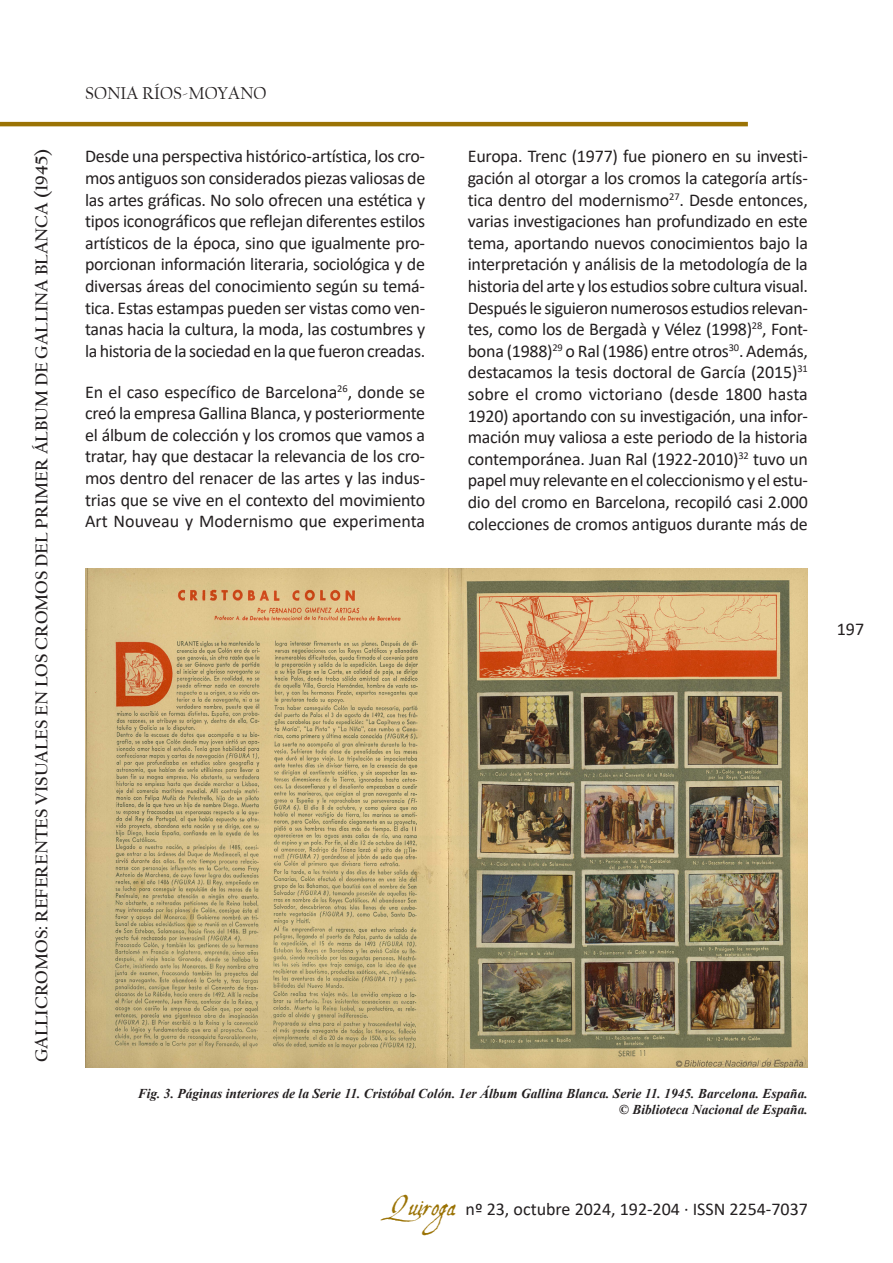
<style>
.page{position:relative;width:893px;height:1263px;background:#fff}
.page>*{position:absolute;margin:0;border:0;box-sizing:border-box;transform-origin:0 0}
.t1{font:18px/21.6px "Calibri";letter-spacing:-.015em;color:#231f20;text-align:justify}
.t2{font:700 18px "Californian FB";color:#231f20}
.t3{font:18px "Californian FB";color:#231f20}
.t4{font:italic 700 13.5px/16.2px "Times New Roman";color:#231f20;text-align:right}
.s1{font-family:"Aquiline";font-size:27px;color:#9b7305}
</style>
<div class="page">
<hr style="left:0;top:122px;width:748px;height:4px;background:#9b7305">
<img style="left:85px;top:568px;width:723px;height:500px">
<p class="t2" style="left:31px;top:1062px;width:915px;rotate:-90deg">Gallicromos: Referentes Visuales En Los Cromos Del Primer Álbum De Gallina Blanca (1945)</p>
<p class="t3" style="left:85px;top:83px;width:179px">SONIA RÍO S-MOYANO</p>
<p class="t1" style="left:85px;top:145px;width:342px">Desde una perspectiva histórico-artística, los cro&shy;mos antiguos son considerados piezas valiosas de las artes gráficas. No solo ofrecen una estética y tipos iconográficos que reflejan diferentes estilos artísticos de la época, sino que igualmente pro&shy;porcionan información literaria, sociológica y de diversas áreas del conocimiento según su temá&shy;tica. Estas estampas pueden ser vistas como ven&shy;tanas hacia la cultura, la moda, las costumbres y la historia de la sociedad en la que fueron creadas.</p>
<p class="t1" style="left:85px;top:380px;width:342px">En el caso específico de Barcelona<sup>26</sup>, donde se creó la empresa Gallina Blanca, y posteriormente el álbum de colección y los cromos que vamos a tratar, hay que destacar la relevancia de los cro&shy;mos dentro del renacer de las artes y las indus&shy;trias que se vive en el contexto del movimiento Art Nouveau y Modernismo que experimenta</p>
<p class="t1" style="left:468px;top:145px;width:342px">Europa. Trenc (1977) fue pionero en su investi&shy;gación al otorgar a los cromos la categoría artís&shy;tica dentro del modernismo<sup>27</sup>. Desde entonces, varias investigaciones han profundizado en este tema, aportando nuevos conocimientos bajo la interpretación y análisis de la metodología de la historia del arte y los estudios sobre cultura visual.<br>Después le siguieron numerosos estudios relevan&shy;tes, como los de Bergadà y Vélez (1998)<sup>28</sup>, Font&shy;bona (1988)<sup>29</sup> o Ral (1986) entre otros<sup>30</sup>. Además, destacamos la tesis doctoral de García (2015)<sup>31 </sup>sobre el cromo victoriano (desde 1800 hasta 1920) aportando con su investigación, una infor&shy;mación muy valiosa a este periodo de la historia contemporánea. Juan Ral (1922-2010)<sup>32</sup> tuvo un papel muy relevante en el coleccionismo y el estu&shy;dio del cromo en Barcelona, recopiló casi 2.000 colecciones de cromos antiguos durante más de</p>
<p class="t1" style="left:837px;top:617px;width:29px">197</p>
<p class="t4" style="left:138px;top:1085px;width:672px">Fig. 3. Páginas interiores de la Serie 11. Cristóbal Colón. 1er Álbum Gallina Blanca. Serie 11. 1945. Barcelona. España. © Biblioteca Nacional de España.</p>
<p class="t1" style="left:389px;top:1198px;width:420px"><span class="s1">Quiroga</span> nº 23, octubre 2024, 192-204 · ISSN 2254-7037</p>
</div>
